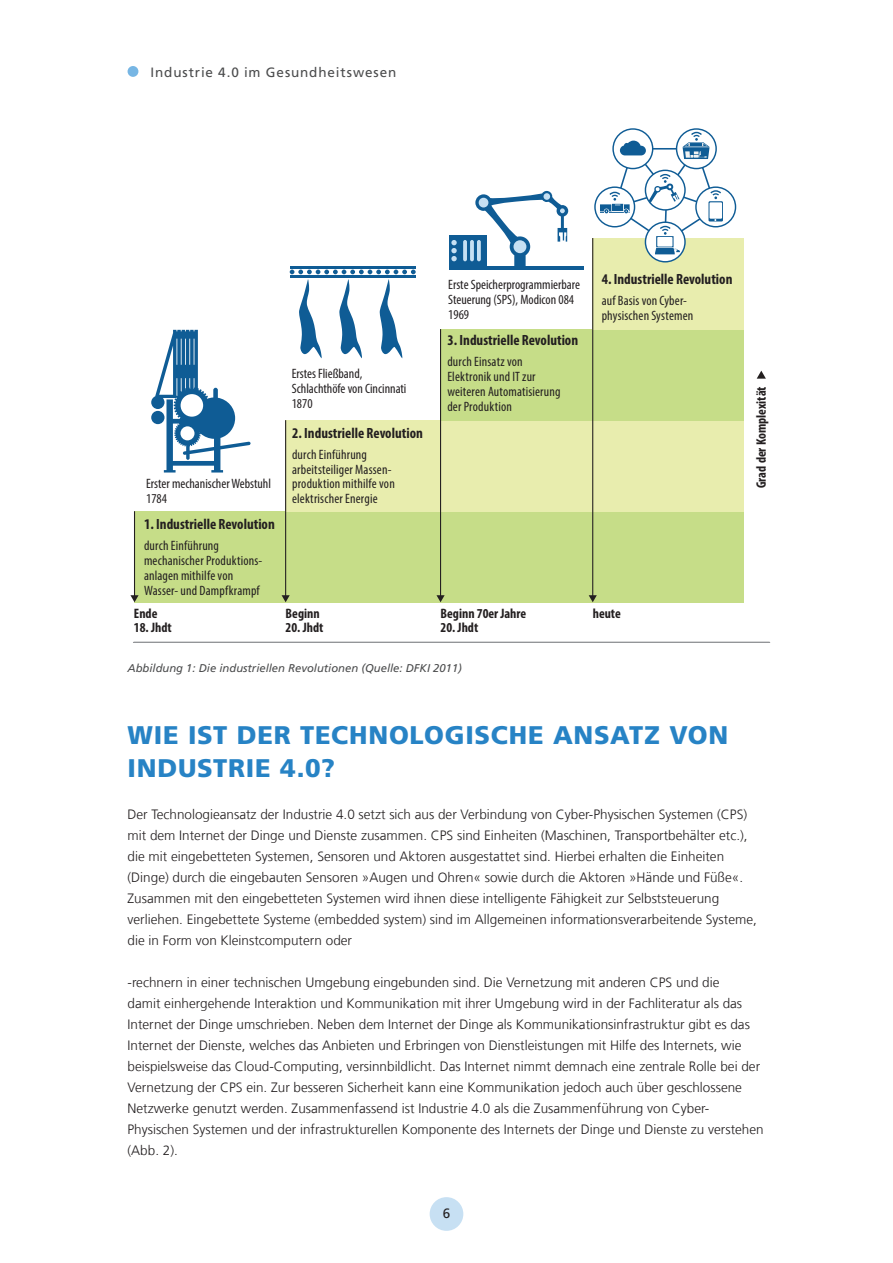
<style>
.page{position:relative;width:893px;height:1263px;background:#fff}
.page>*{position:absolute;margin:0;border:0;box-sizing:border-box;transform-origin:0 0}
.t1{font:900 25.5px/33px "Frutiger LT Com";letter-spacing:.03em;color:#2783c5}
.t2{font:700 condensed 14.85px "Myriad Pro";color:#231f20}
.t3{font:condensed 13.65px/14.9px "Myriad Pro";letter-spacing:.01em;color:#231f20}
.t4{font:700 condensed 13.65px "Myriad Pro";color:#231f20}
.t5{font:300 13.5px/21px "Frutiger LT Com";color:#231f20}
.t6{font:13.5px "Frutiger LT Com";letter-spacing:.065em;color:#4b4c4d}
.t7{font:13.5px "Frutiger LT Com";color:#231f20}
.t8{font:italic 11.25px "Frutiger LT Com";color:#4b4c4d}
</style>
<div class="page">
<div style="left:430px;top:1197px;width:33px;height:34px;background:#c7e0f3;border-radius:50%"></div>
<div style="left:128px;top:66px;width:10px;height:11px;background:#77b6e4;border-radius:50%"></div>
<div style="left:135px;top:511px;width:609px;height:91px;background:#c6dd88"></div>
<div style="left:286px;top:420px;width:458px;height:91px;background:#e8edae"></div>
<div style="left:441px;top:329px;width:303px;height:91px;background:#c6dd88"></div>
<div style="left:593px;top:238px;width:151px;height:91px;background:#e8edae"></div>
<svg style="left:151px;top:330px;width:100px;height:142px"></svg>
<svg style="left:290px;top:270px;width:126px;height:88px"></svg>
<hr style="left:290px;top:266px;width:126px;height:2px;background:#0f5c95">
<hr style="left:290px;top:276px;width:126px;height:2px;background:#0f5c95">
<svg style="left:594px;top:128px;width:142px;height:134px"></svg>
<svg style="left:475px;top:191px;width:93px;height:75px"></svg>
<div style="left:449px;top:235px;width:37px;height:31px;background:#0f5c95"></div>
<svg style="left:463px;top:240px;width:4px;height:21px"></svg>
<hr style="left:470px;top:240px;width:4px;height:21px;background:#bfdbef;border-radius:2px">
<svg style="left:477px;top:240px;width:4px;height:21px"></svg>
<svg style="left:451px;top:240px;width:6px;height:21px"></svg>
<hr style="left:449px;top:266px;width:135px;height:3px;background:#0f5c95">
<hr style="left:134px;top:511px;width:1px;height:85px;background:#231f20">
<svg style="left:130px;top:595px;width:9px;height:7px"></svg>
<hr style="left:285px;top:420px;width:1px;height:176px;background:#231f20">
<svg style="left:282px;top:595px;width:8px;height:7px"></svg>
<hr style="left:440px;top:329px;width:1px;height:267px;background:#231f20">
<svg style="left:436px;top:595px;width:9px;height:7px"></svg>
<hr style="left:592px;top:238px;width:1px;height:358px;background:#231f20">
<svg style="left:589px;top:595px;width:8px;height:7px"></svg>
<svg style="left:757px;top:371px;width:9px;height:8px"></svg>
<hr style="left:134px;top:642px;width:635px;height:1px;background:#939598">
<p class="t6" style="left:151px;top:64px;width:247px">Industrie 4.0 im Gesundheitswesen</p>
<p class="t3" style="left:448px;top:277px;width:133px">Erste Speicherprogrammierbare<br>Steuerung (SPS), Modicon 084<br>1969</p>
<p class="t3" style="left:146px;top:476px;width:126px">Erster mechanischer Webstuhl<br>1784</p>
<p class="t2" style="left:144px;top:515px;width:132px">1. Industrielle Revolution</p>
<p class="t3" style="left:144px;top:538px;width:120px">durch Einführung mechanischer Produktions&shy;anlagen mithilfe von<br>Wasser- und Dampfkrampf</p>
<p class="t4" style="left:134px;top:604px;width:25px">Ende</p>
<p class="t4" style="left:134px;top:619px;width:39px">18. Jhdt</p>
<p class="t3" style="left:292px;top:366px;width:116px">Erstes Fließband,<br>Schlachthöfe von Cincinnati<br>1870</p>
<p class="t2" style="left:292px;top:423px;width:132px">2. Industrielle Revolution</p>
<p class="t3" style="left:292px;top:447px;width:104px">durch Einführung arbeitsteiliger Massen&shy;produktion mithilfe von elektrischer Energie</p>
<p class="t4" style="left:286px;top:604px;width:36px">Beginn</p>
<p class="t4" style="left:286px;top:619px;width:39px">20. Jhdt</p>
<p class="t2" style="left:447px;top:331px;width:132px">3. Industrielle Revolution</p>
<p class="t3" style="left:447px;top:354px;width:115px">durch Einsatz von<br>Elektronik und IT zur weiteren Automatisierung der Produktion</p>
<p class="t4" style="left:441px;top:604px;width:87px">Beginn 70er Jahre</p>
<p class="t4" style="left:441px;top:619px;width:39px">20. Jhdt</p>
<p class="t8" style="left:128px;top:662px;width:336px">Abbildung 1: Die industriellen Revolutionen (Quelle: DFKI 2011)</p>
<p class="t2" style="left:602px;top:269px;width:132px">4. Industrielle Revolution</p>
<p class="t3" style="left:602px;top:293px;width:93px">auf Basis von Cyber&shy;physischen Systemen</p>
<p class="t4" style="left:593px;top:604px;width:30px">heute</p>
<p class="t4" style="left:753px;top:488px;width:103px;rotate:-90deg">Grad der Komplexität</p>
<h1 class="t1" style="left:128px;top:719px;width:602px">WIE IST DER TECHNOLOGISCHE ANSATZ VON<br>INDUSTRIE 4.0?</h1>
<p class="t5" style="left:128px;top:804px;width:631px">Der Technologieansatz der Industrie 4.0 setzt sich aus der Verbindung von Cyber-Physischen Systemen (CPS) mit dem Internet der Dinge und Dienste zusammen. CPS sind Einheiten (Maschinen, Transportbehälter etc.), die mit eingebetteten Systemen, Sensoren und Aktoren ausgestattet sind. Hierbei erhalten die Einheiten (Dinge) durch die eingebauten Sensoren »Augen und Ohren« sowie durch die Aktoren »Hände und Füße«.<br>Zusammen mit den eingebetteten Systemen wird ihnen diese intelligente Fähigkeit zur Selbststeuerung verliehen. Eingebettete Systeme (embedded system) sind im Allgemeinen informationsverarbeitende Systeme, die in Form von Kleinstcomputern oder</p>
<p class="t5" style="left:128px;top:972px;width:638px">-rechnern in einer technischen Umgebung eingebunden sind. Die Vernetzung mit anderen CPS und die<br>damit einhergehende Interaktion und Kommunikation mit ihrer Umgebung wird in der Fachliteratur als das Internet der Dinge umschrieben. Neben dem Internet der Dinge als Kommunikationsinfrastruktur gibt es das Internet der Dienste, welches das Anbieten und Erbringen von Dienstleistungen mit Hilfe des Internets, wie beispielsweise das Cloud-Computing, versinnbildlicht. Das Internet nimmt demnach eine zentrale Rolle bei der Vernetzung der CPS ein. Zur besseren Sicherheit kann eine Kommunikation jedoch auch über geschlossene Netzwerke genutzt werden. Zusammenfassend ist Industrie 4.0 als die Zusammenführung von Cyber-Physischen Systemen und der infrastrukturellen Komponente des Internets der Dinge und Dienste zu verstehen (Abb. 2).</p>
<p class="t7" style="left:443px;top:1205px;width:9px">6</p>
</div>
